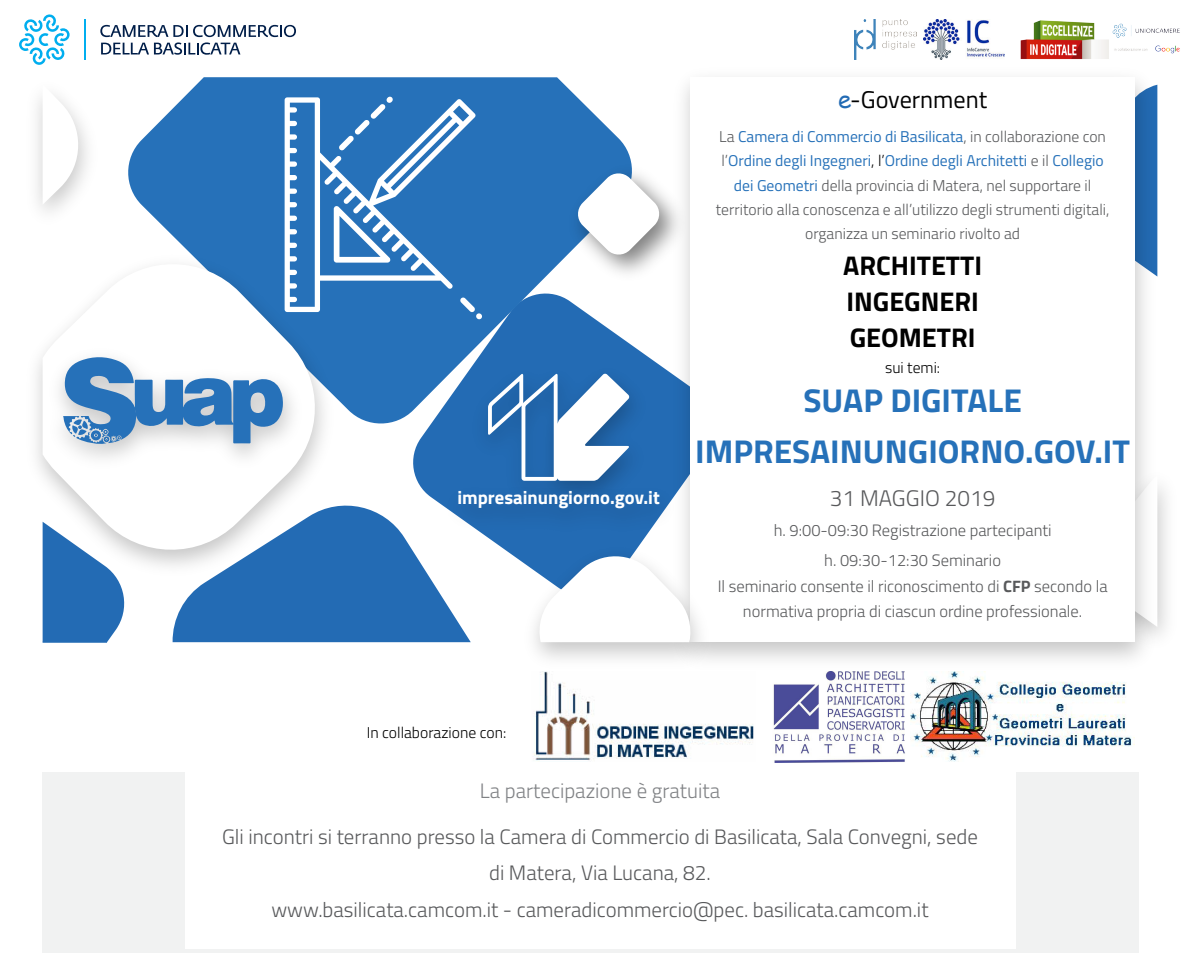
<style>
.page{position:relative;width:1200px;height:953px;background:#fff}
.page>*{position:absolute;margin:0;border:0;box-sizing:border-box;transform-origin:0 0}
.t1{font:700 33px/51px "Titillium Web";color:#2671b9;text-align:center}
.t2{font:700 27px/36px "Titillium Web";color:#000}
.t3{font:24.15px "Titillium Web";color:#000}
.t4{font:300 22.5px "Titillium Web";color:#58595b}
.t5{font:300 20.85px/36.5px "Titillium Web";color:#58595b;text-align:center}
.t6{font:300 20.85px "Titillium Web";color:#808285}
.t7{font:700 18.6px "Titillium Web";color:#fff}
.t8{font:300 16.5px/24.3px "Titillium Web";color:#58595b;text-align:center}
.t9{font:300 15.6px/24.3px "Titillium Web";color:#58595b;text-align:center}
.t10{font:300 15.6px "Titillium Web";color:#000}
.s1{font-family:"Comic Sans MS";color:#236bb4}
.s2{font-weight:400;color:#2671b9}
.s3{color:#000}
.s4{font-weight:700}
</style>
<div class="page">
<div style="left:43px;top:671px;width:1096px;height:282px;background:#f1f2f2"></div>
<div style="left:185px;top:772px;width:830px;height:176px;background:#fff"></div>
<div style="left:0;top:76px;width:1200px;height:696px;background:#fff"></div>
<svg style="left:413px;top:348px;width:252px;height:209px;fill:#236bb4"></svg>
<img style="left:665px;top:59px;width:499px;height:603px">
<div style="left:690px;top:77px;width:445px;height:565px;background:#fff"></div>
<svg style="left:128px;top:77px;width:508px;height:351px;fill:#2671b9"></svg>
<svg style="left:285px;top:96px;width:197px;height:223px"></svg>
<img style="left:515px;top:539px;width:204px;height:123px">
<svg style="left:537px;top:551px;width:156px;height:91px"></svg>
<div style="left:464px;top:356px;width:193px;height:115px;background:#236bb4"></div>
<svg style="left:488px;top:373px;width:141px;height:98px"></svg>
<div style="left:43px;top:584px;width:82px;height:58px;background:#236bb4"></div>
<img style="left:433px;top:471px;width:255px;height:74px">
<svg style="left:172px;top:496px;width:299px;height:146px"></svg>
<img style="left:36px;top:247px;width:307px;height:337px">
<svg style="left:43px;top:255px;width:281px;height:304px"></svg>
<img style="left:39px;top:340px;width:272px;height:139px">
<svg style="left:63px;top:356px;width:220px;height:89px"></svg>
<img style="left:561px;top:156px;width:129px;height:134px">
<svg style="left:576px;top:172px;width:85px;height:84px"></svg>
<img style="left:1020px;top:20px;width:160px;height:39px">
<img style="left:855px;top:20px;width:61px;height:39px">
<img style="left:924px;top:20px;width:81px;height:39px">
<hr style="left:85px;top:19px;width:1px;height:41px;background:#00aeef">
<svg style="left:19px;top:14px;width:51px;height:51px"></svg>
<svg style="left:43px;top:88px;width:41px;height:117px"></svg>
<svg style="left:100px;top:24px;width:196px;height:31px"></svg>
<svg style="left:224px;top:112px;width:20px;height:5px"></svg>
<img style="left:911px;top:671px;width:224px;height:91px">
<img style="left:773px;top:671px;width:132px;height:92px">
<img style="left:534px;top:671px;width:220px;height:90px">
<h3 class="t3" style="left:838px;top:81px;width:151px"><span class="s1">e</span>-Government</h3>
<p class="t9" style="left:716px;top:124px;width:395px">La <span class="s2">Camera di Commercio di Basilicata</span>, in collaborazione con l’<span class="s2">Ordine degli Ingegneri</span><span class="s3">, l’</span><span class="s2">Ordine degli Architetti</span> e il <span class="s2">Collegio dei Geometri</span> della provincia di Matera, nel supportare il territorio alla conoscenza e all’utilizzo degli strumenti digitali, organizza un seminario rivolto ad</p>
<h2 class="t2" style="left:843px;top:247px;width:140px">ARCHITETTI<br>INGEGNERI<br>GEOMETRI</h2>
<p class="t10" style="left:885px;top:355px;width:57px">sui temi:</p>
<p class="t7" style="left:457px;top:483px;width:204px">impresainungiorno.gov.it</p>
<h1 class="t1" style="left:695px;top:374px;width:436px">SUAP DIGITALE<br>IMPRESAINUNGIORNO.GOV.IT</h1>
<h3 class="t4" style="left:830px;top:481px;width:167px">31 MAGGIO 2019</h3>
<p class="t8" style="left:774px;top:515px;width:279px;line-height:30px">h. 9:00-09:30 Registrazione partecipanti h. 09:30-12:30 Seminario</p>
<p class="t8" style="left:718px;top:574px;width:391px">Il seminario consente il riconoscimento di <span class="s4">CFP</span> secondo la normativa propria di ciascun ordine professionale.</p>
<p class="t10" style="left:367px;top:720px;width:141px">In collaborazione con:</p>
<h3 class="t6" style="left:480px;top:774px;width:242px">La partecipazione è gratuita</h3>
<h3 class="t5" style="left:222px;top:818px;width:757px">Gli incontri si terranno presso la Camera di Commercio di Basilicata, Sala Convegni, sede di Matera, Via Lucana, 82.<br>www.basilicata.camcom.it - cameradicommercio@pec. basilicata.camcom.it</h3>
</div>
